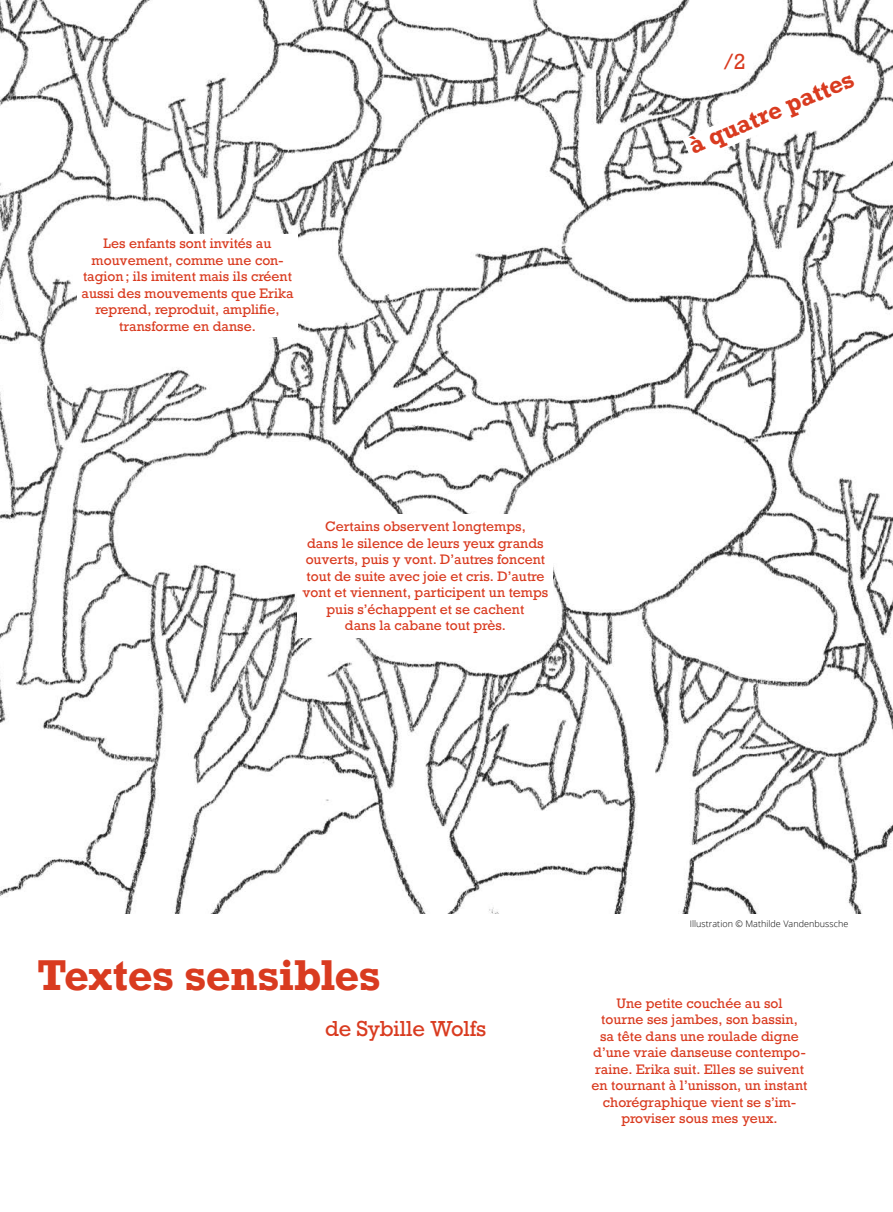
<style>
.page{position:relative;width:893px;height:1212px;background:#fff}
.page>*{position:absolute;margin:0;border:0;box-sizing:border-box;transform-origin:0 0}
.t1{font:700 40.5px "Rockwell";color:#d93b20}
.t2{font:700 22.5px "Rockwell";color:#d93b20}
.t3{font:20.4px "Rockwell";letter-spacing:-.01em;color:#d93b20}
.t4{font:12.9px/16.5px "Rockwell";color:#d93b20;text-align:center}
.t5{font:300 9px "Open Sans";letter-spacing:.005em;color:#000}
</style>
<div class="page">
<img style="left:0;top:0;width:893px;height:913px">
<div style="left:77px;top:234px;width:221px;height:103px;background:#fff"></div>
<div style="left:298px;top:514px;width:255px;height:124px;background:#fff"></div>
<svg style="left:682px;top:62px;width:191px;height:100px"></svg>
<p class="t4" style="left:82px;top:235px;width:213px">Les enfants sont invités au mouvement, comme une con&shy;tagion; ils imitent mais ils créent aussi des mouvements que Erika reprend, reproduit, amplifie, transforme en danse.</p>
<p class="t4" style="left:302px;top:518px;width:247px">Certains observent longtemps,<br>dans le silence de leurs yeux grands ouverts, puis y vont. D’autres foncent tout de suite avec joie et cris. D’autre vont et viennent, participent un temps puis s’échappent et se cachent<br>dans la cabane tout près.</p>
<h3 class="t3" style="left:724px;top:49px;width:23px">/2</h3>
<h2 class="t2" style="left:685px;top:133px;width:177px;rotate:-23deg">à quatre pattes</h2>
<h1 class="t1" style="left:37px;top:949px;width:345px">Textes sensibles</h1>
<h3 class="t3" style="left:325px;top:1016px;width:163px">de Sybille Wolfs</h3>
<p class="t5" style="left:690px;top:917px;width:160px">Illustration © Mathilde Vandenbussche</p>
<p class="t4" style="left:592px;top:995px;width:217px">Une petite couchée au sol<br>tourne ses jambes, son bassin,<br>sa tête dans une roulade digne d’une vraie danseuse contempo&shy;raine. Erika suit. Elles se suivent en tournant à l’unisson, un instant chorégraphique vient se s’im&shy;proviser sous mes yeux.</p>
</div>
